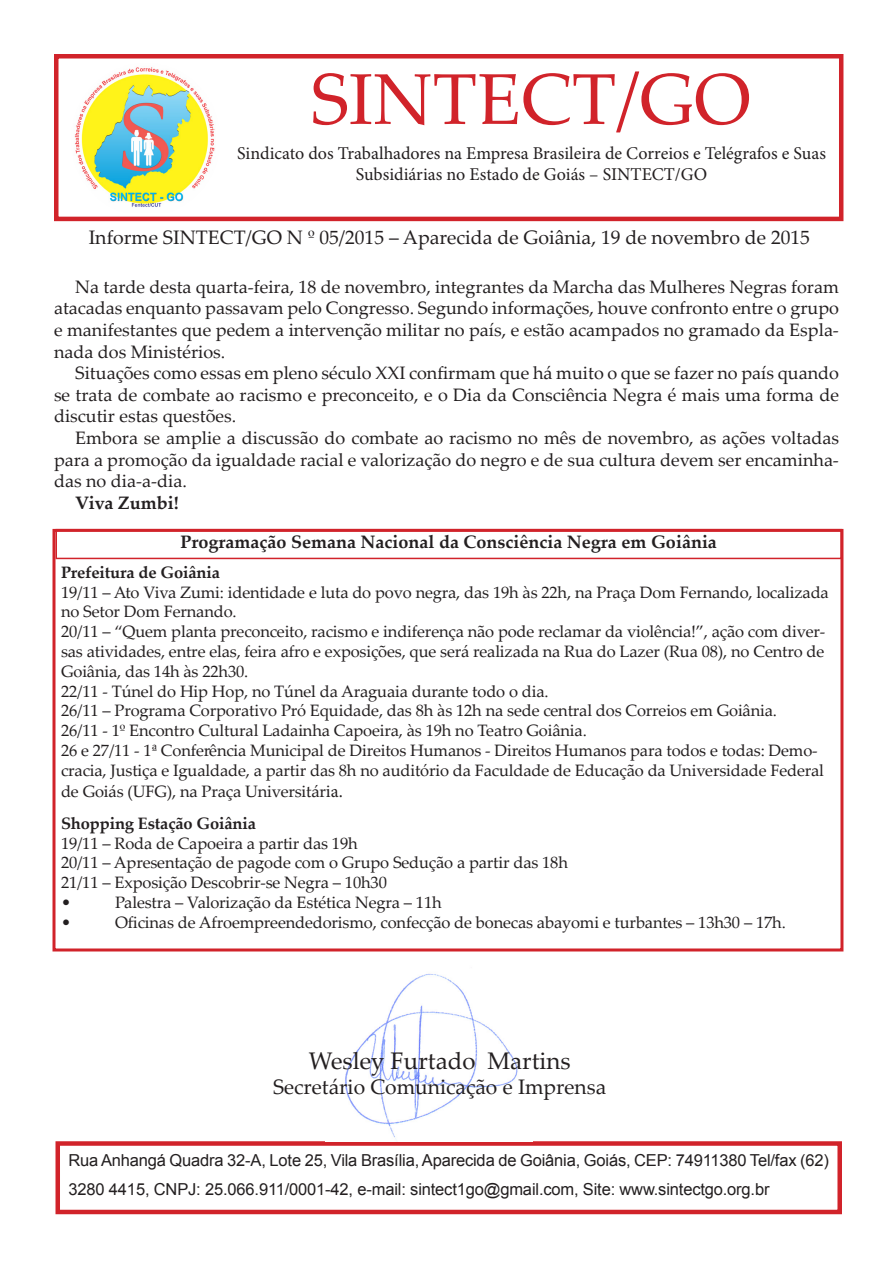
<style>
.page{position:relative;width:893px;height:1263px;background:#fff}
.page>*{position:absolute;margin:0;border:0;box-sizing:border-box;transform-origin:0 0}
.t1{font:72px "Palatino Linotype";color:#d1232a}
.t2{font:24px "Palatino Linotype";color:#231f20}
.t3{font:21px "Palatino Linotype";color:#231f20}
.t4{font:19.5px "Palatino Linotype";color:#231f20}
.t5{font:18px/21.6px "Palatino Linotype";color:#231f20;text-align:justify}
.t6{font:18px/21.6px "Minion Pro";color:#231f20;text-align:center}
.t7{font:700 18px "Palatino Linotype";color:#231f20}
.t8{font:16.5px/19.8px "Palatino Linotype";letter-spacing:-.01em;color:#231f20}
.t9{font:16.5px/28.8px "Arial";letter-spacing:-.01em;color:#231f20}
.t10{font:700 16.5px "Palatino Linotype";letter-spacing:-.01em;color:#231f20}
.s1{font-family:"Minion Pro";font-size:18px}
</style>
<div class="page">
<div style="left:56px;top:1141px;width:786px;height:73px;border:4px solid #d1232a"></div>
<img style="left:74px;top:67px;width:141px;height:140px">
<div style="left:54px;top:54px;width:789px;height:167px;border:4px solid #d1232a"></div>
<img style="left:325px;top:973px;width:207px;height:169px">
<div style="left:52px;top:529px;width:791px;height:422px;border:3px solid #d1232a"></div>
<div style="left:56px;top:529px;width:786px;height:30px;border:2px solid #d1232a"></div>
<h1 class="t1" style="left:311px;top:48px;width:441px">SINTECT/GO</h1>
<p class="t6" style="left:237px;top:142px;width:590px">Sindicato dos Trabalhadores na Empresa Brasileira de Correios e Telégrafos e Suas<br>Subsidiárias no Estado de Goiás – SINTECT/GO</p>
<p class="t4" style="left:89px;top:224px;width:723px">Informe SINTECT/GO N º 05/2015 – Aparecida de Goiânia, 19 de novembro de 2015</p>
<p class="t5" style="left:54px;top:275px;width:786px;text-indent:21px">Na tarde desta quarta-feira, 18 de novembro, integrantes da Marcha das Mulheres Negras foram atacadas enquanto passavam pelo Congresso. Segundo informações, houve confronto entre o grupo e manifestantes que pedem a intervenção militar no país, e estão acampados no gramado da Espla&shy;nada dos Ministérios.</p>
<p class="t5" style="left:54px;top:362px;width:786px;text-indent:21px">Situações como essas em pleno século XXI confirmam que há muito o que se fazer no país quando se trata de combate ao racismo e preconceito, e o Dia da Consciência Negra é mais uma forma de discutir estas questões.</p>
<p class="t5" style="left:54px;top:426px;width:786px;text-indent:21px">Embora se amplie a discussão do combate ao racismo no mês de novembro, as ações voltadas para a promoção da igualdade racial e valorização do negro e de sua cultura devem ser encaminha&shy;das no dia-a-dia.</p>
<p class="t7" style="left:75px;top:490px;width:105px">Viva Zumbi!</p>
<p class="t7" style="left:180px;top:529px;width:538px">Programação Semana Nacional da Consciência Negra em Goiânia</p>
<p class="t10" style="left:61px;top:560px;width:160px">Prefeitura de Goiânia</p>
<p class="t8" style="left:61px;top:581px;width:769px">19/11 – Ato Viva Zumi: identidade e luta do povo negra, das 19h às 22h, na Praça Dom Fernando, localizada no Setor Dom Fernando.</p>
<p class="t8" style="left:61px;top:621px;width:766px;text-align:justify">20/11 – “Quem planta preconceito, racismo e indiferença não pode reclamar da violência!”, ação com diver&shy;sas atividades, entre elas, feira afro e exposições, que será realizada na Rua do Lazer (Rua 08), no Centro de Goiânia, das 14h às 22h30.</p>
<p class="t8" style="left:61px;top:680px;width:489px">22/11 - Túnel do Hip Hop, no Túnel da Araguaia durante todo o dia.</p>
<p class="t8" style="left:61px;top:700px;width:717px">26/11 – Programa Corporativo Pró Equidade, das 8h às 12h na sede central dos Correios em Goiânia.</p>
<p class="t8" style="left:61px;top:720px;width:527px">26/11 - 1º Encontro Cultural Ladainha Capoeira, às 19h no Teatro Goiânia.</p>
<p class="t8" style="left:61px;top:740px;width:764px">26 e 27/11 - 1ª Conferência Municipal de Direitos Humanos - Direitos Humanos para todos e todas: Demo&shy;cracia, Justiça e Igualdade, a partir das 8h no auditório da Faculdade de Educação da Universidade Federal</p>
<p class="t8" style="left:61px;top:781px;width:283px">de Goiás (UFG), na Praça Universitár<span class="s1">ia.</span></p>
<p class="t10" style="left:61px;top:811px;width:197px">Shopping Estação Goiânia</p>
<p class="t8" style="left:61px;top:832px;width:298px">19/11 – Roda de Capoeira a partir das 19h</p>
<p class="t8" style="left:61px;top:852px;width:508px">20/11 – Apresentação de pagode com o Grupo Sedução a partir das 18h</p>
<p class="t8" style="left:61px;top:872px;width:327px">21/11 – Exposição Descobrir-se Negra – 10h30</p>
<p class="t8" style="left:61px;top:892px;width:11px">•</p>
<p class="t8" style="left:115px;top:892px;width:328px">Palestra – Valorização da Estética Negra – 11h</p>
<p class="t8" style="left:61px;top:911px;width:11px">•</p>
<p class="t8" style="left:115px;top:911px;width:672px">Oficinas de Afroempreendedorismo, confecção de bonecas abayomi e turbantes – 13h30 – 17h.</p>
<p class="t2" style="left:309px;top:1044px;width:263px">Wesley Furtado Martins</p>
<p class="t3" style="left:273px;top:1072px;width:335px">Secretário Comunicação e Imprensa</p>
<p class="t9" style="left:69px;top:1146px;width:762px">Rua Anhangá Quadra 32-A, Lote 25, Vila Brasília, Aparecida de Goiânia, Goiás, CEP: 74911380 Tel/fax (62)<br>3280 4415, CNPJ: 25.066.911/0001-42, e-mail: sintect1go@gmail.com, Site: www.sintectgo.org.br</p>
</div>
